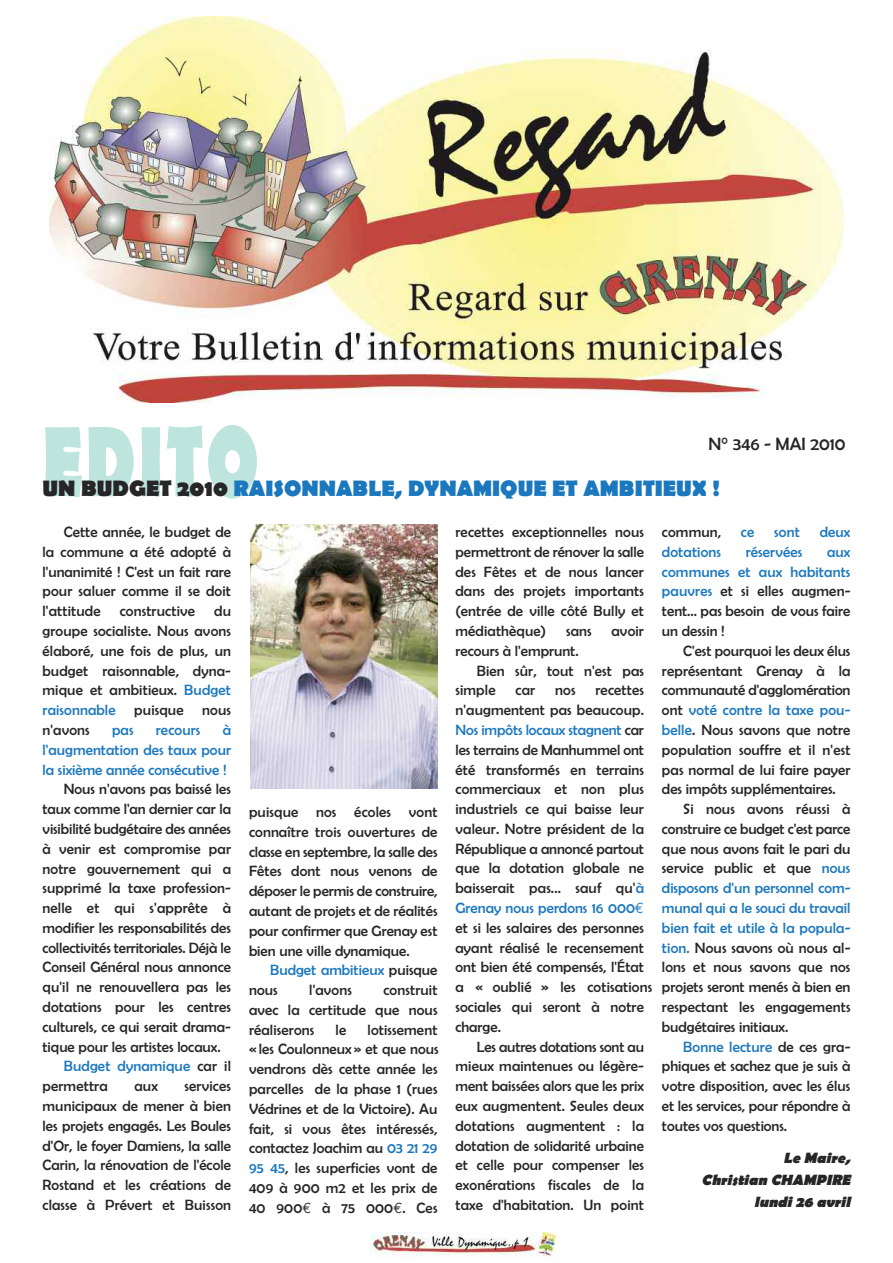
<style>
.page{position:relative;width:893px;height:1263px;background:#fff}
.page>*{position:absolute;margin:0;border:0;box-sizing:border-box;transform-origin:0 0}
.t1{font:700 22.5px "Berlin Sans FB";color:#1c78be}
.t2{font:18px "Berlin Sans FB";color:#272627}
.t3{font:15px/19.8px "Berlin Sans FB";letter-spacing:.01em;color:#272627;text-align:justify}
.t4{font:15px/19.8px "Berlin Sans FB";letter-spacing:.005em;color:#1c78be;text-align:justify}
.t5{font:15px "Berlin Sans FB";letter-spacing:-.01em;color:#272627}
.t6{font:italic 700 15px/22.4px "Berlin Sans FB";color:#272627;text-align:right}
.s1{color:#272627}
.s2{color:#1c78be}
.s3{font-family:"Euro Mono"}
.s4{font-family:"Euro Mono";color:#1c78be}
</style>
<div class="page">
<img style="left:50px;top:16px;width:793px;height:386px">
<img style="left:370px;top:1231px;width:188px;height:26px">
<img style="left:250px;top:524px;width:187px;height:264px">
<svg style="left:45px;top:425px;width:212px;height:73px"></svg>
<p class="t2" style="left:708px;top:433px;width:139px">N° 346 - MAI 2010</p>
<h1 class="t1" style="left:43px;top:475px;width:679px"><span class="s1">UN BUDGET 2010</span> RAISONNABLE, DYNAMIQUE ET AMBITIEUX !</h1>
<p class="t3" style="left:43px;top:522px;width:190px;text-indent:21px">Cette année, le budget de la commune a été adopté à l'unanimité ! C'est un fait rare pour saluer comme il se doit l'attitude</p>
<p class="t3" style="left:43px;top:601px;width:190px;text-indent:172px">du groupe socialiste. Nous avons élaboré, une fois de plus, un budget raisonnable, dyna&shy;mique et ambitieux. <span class="s2">Budget raisonnable</span> puisque nous n'avons</p>
<p class="t3" style="left:120px;top:601px;width:77px">constructive</p>
<p class="t4" style="left:43px;top:720px;width:190px;text-indent:180px">à l'augmentation des taux pour la sixième année consécutive !</p>
<p class="t3" style="left:64px;top:779px;width:169px">Nous n'avons pas baissé les</p>
<p class="t3" style="left:43px;top:799px;width:190px">taux comme l'an dernier car la</p>
<p class="t3" style="left:43px;top:819px;width:190px">visibilité budgétaire des années</p>
<p class="t3" style="left:43px;top:839px;width:190px">à venir est compromise par</p>
<p class="t3" style="left:43px;top:858px;width:190px">notre gouvernement qui a</p>
<p class="t3" style="left:43px;top:878px;width:190px">supprimé la taxe profession-</p>
<p class="t3" style="left:43px;top:898px;width:190px">nelle et qui s'apprête à</p>
<p class="t3" style="left:43px;top:918px;width:190px">modifier les responsabilités des</p>
<p class="t5" style="left:43px;top:939px;width:190px">collectivités territoriales. Déjà le</p>
<p class="t3" style="left:43px;top:957px;width:190px">Conseil Général nous annonce</p>
<p class="t3" style="left:43px;top:977px;width:190px">qu'il ne renouvellera pas les</p>
<p class="t3" style="left:43px;top:997px;width:190px">dotations pour les centres</p>
<p class="t3" style="left:43px;top:1017px;width:190px">culturels, ce qui serait drama-</p>
<p class="t3" style="left:43px;top:1036px;width:180px">tique pour les artistes locaux.</p>
<p class="t4" style="left:64px;top:1056px;width:169px">Budget dynamique <span class="s1">car il</span></p>
<p class="t3" style="left:43px;top:1076px;width:67px">permettra</p>
<p class="t3" style="left:134px;top:1076px;width:25px">aux</p>
<p class="t4" style="left:112px;top:720px;width:23px">pas</p>
<p class="t4" style="left:156px;top:720px;width:46px">recours</p>
<p class="t3" style="left:43px;top:1076px;width:190px;text-indent:142px">services municipaux de mener à bien les projets engagés. Les Boules d'Or, le foyer Damiens, la salle Carin, la rénovation de l'école Rostand et les créations de classe à Prévert et Buisson</p>
<p class="t3" style="left:249px;top:802px;width:190px">puisque nos écoles vont connaître trois ouvertures de classe en septembre, la salle des Fêtes dont nous venons de déposer le permis de construire, autant de projets et de réalités pour confirmer que Grenay est bien une ville dynamique.</p>
<p class="t4" style="left:249px;top:960px;width:190px;text-indent:21px">Budget ambitieux <span class="s1">puisque nous</span></p>
<p class="t3" style="left:309px;top:980px;width:44px">l'avons</p>
<p class="t3" style="left:249px;top:980px;width:190px;text-indent:134px">construit avec la certitude que nous réaliserons</p>
<p class="t3" style="left:249px;top:1019px;width:191px;text-indent:119px">lotissement « les Coulonneux » et que nous vendrons dès cette année les parcelles de la phase 1 (rues Védrines et de la Victoire). Au fait, si vous êtes intéressés, contactez Joachim au <span class="s2">03 21 29<br>95 45</span>, les superficies vont de 409 à 900 m2 et les prix de 40 900<span class="s3">€</span> à 75 000<span class="s3">€</span>. Ces</p>
<p class="t3" style="left:336px;top:1019px;width:12px">le</p>
<p class="t3" style="left:455px;top:522px;width:190px">recettes exceptionnelles nous permettront de rénover la salle des Fêtes et de nous lancer dans des projets importants (entrée de ville côté Bully et médiathèque)</p>
<p class="t3" style="left:566px;top:621px;width:27px">sans</p>
<p class="t3" style="left:611px;top:621px;width:34px">avoir</p>
<p class="t3" style="left:455px;top:641px;width:125px">recours à l'emprunt.</p>
<p class="t3" style="left:477px;top:660px;width:169px">Bien sûr, tout n'est pas</p>
<p class="t3" style="left:455px;top:680px;width:42px">simple</p>
<p class="t3" style="left:516px;top:680px;width:21px">car</p>
<p class="t3" style="left:555px;top:680px;width:22px">nos</p>
<p class="t3" style="left:455px;top:680px;width:198px;text-align:left;text-indent:140px">recettes n'augmentent pas beaucoup.<br><span class="s2">Nos impôts locaux stagnent</span> car les terrains de Manhummel ont été transformés en terrains commerciaux et non plus industriels ce qui baisse leur valeur. Notre président de la<br>République a annoncé partout que la dotation globale ne baisserait pas... sauf qu'<span class="s2">à<br>Grenay nous perdons 16 000</span><span class="s4">€ </span>et si les salaires des personnes ayant réalisé le recensement ont bien été compensés, l'État a « oublié » les cotisations sociales qui seront à notre charge.</p>
<p class="t3" style="left:455px;top:1036px;width:190px;text-indent:21px">Les autres dotations sont au mieux maintenues ou légère&shy;ment baissées alors que les prix eux augmentent. Seules deux dotations augmentent : la dotation de solidarité urbaine et celle pour compenser les exonérations fiscales de la taxe d'habitation. Un point</p>
<p class="t3" style="left:662px;top:522px;width:61px">commun,</p>
<p class="t4" style="left:741px;top:522px;width:15px">ce</p>
<p class="t4" style="left:774px;top:522px;width:27px">sont</p>
<p class="t4" style="left:820px;top:522px;width:32px">deux</p>
<p class="t4" style="left:662px;top:542px;width:61px">dotations</p>
<p class="t4" style="left:746px;top:542px;width:58px">réservées</p>
<p class="t3" style="left:662px;top:542px;width:190px;text-indent:165px"><span class="s2">aux communes et aux habitants pauvres</span> et si elles augmen&shy;tent... pas besoin de vous faire un dessin !</p>
<p class="t3" style="left:683px;top:641px;width:169px">C'est pourquoi les deux élus</p>
<p class="t3" style="left:662px;top:660px;width:190px">représentant Grenay à la</p>
<p class="t3" style="left:662px;top:680px;width:190px">communauté d'agglomération</p>
<p class="t4" style="left:662px;top:700px;width:190px"><span class="s1">ont</span> voté contre la taxe pou-</p>
<p class="t3" style="left:662px;top:720px;width:190px"><span class="s2">belle</span>. Nous savons que notre</p>
<p class="t3" style="left:662px;top:740px;width:190px">population souffre et il n'est</p>
<p class="t3" style="left:662px;top:759px;width:190px">pas normal de lui faire payer</p>
<p class="t3" style="left:662px;top:779px;width:175px">des impôts supplémentaires.</p>
<p class="t3" style="left:683px;top:799px;width:169px">Si nous avons réussi à</p>
<p class="t5" style="left:662px;top:820px;width:190px">construire ce budget c'est parce</p>
<p class="t3" style="left:662px;top:839px;width:190px">que nous avons fait le pari du</p>
<p class="t3" style="left:662px;top:858px;width:190px">service public et que <span class="s2">nous</span></p>
<p class="t4" style="left:662px;top:878px;width:190px">disposons d'un personnel com-</p>
<p class="t4" style="left:662px;top:898px;width:190px">munal qui a le souci du travail</p>
<p class="t4" style="left:662px;top:918px;width:190px">bien fait et utile à la popula-</p>
<p class="t3" style="left:662px;top:937px;width:190px"><span class="s2">tion.</span> Nous savons où nous al-</p>
<p class="t3" style="left:662px;top:957px;width:190px">lons et nous savons que nos</p>
<p class="t3" style="left:662px;top:977px;width:190px">projets seront menés à bien en</p>
<p class="t3" style="left:662px;top:997px;width:190px">respectant les engagements</p>
<p class="t3" style="left:662px;top:1017px;width:128px">budgétaires initiaux.</p>
<p class="t4" style="left:683px;top:1036px;width:169px">Bonne lecture <span class="s1">de ces gra-</span></p>
<p class="t3" style="left:662px;top:1056px;width:190px">phiques et sachez que je suis à</p>
<p class="t3" style="left:662px;top:1076px;width:190px">votre disposition, avec les élus</p>
<p class="t3" style="left:662px;top:1096px;width:190px">et les services, pour répondre à</p>
<p class="t3" style="left:662px;top:1116px;width:127px">toutes vos questions.</p>
<p class="t6" style="left:701px;top:1146px;width:154px">Le Maire,<br>Christian CHAMPIRE lundi 26 avril</p>
</div>
